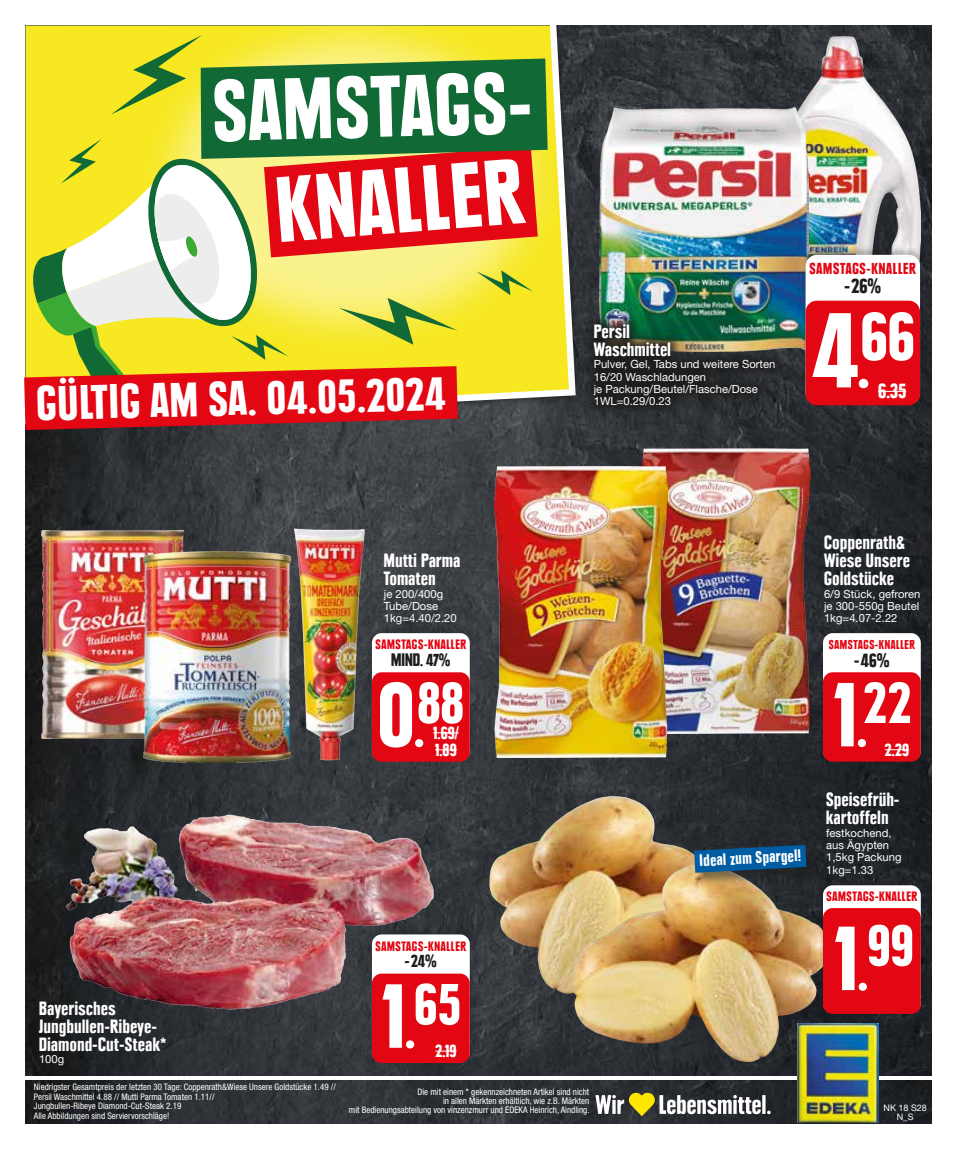
<style>
.page{position:relative;width:957px;height:1149px;background:#fff}
.page>*{position:absolute;margin:0;border:0;box-sizing:border-box;transform-origin:0 0}
.t1{font:900 condensed 91.5px "Plak Com";color:#fff}
.t2{font:900 condensed 85.95px "Plak Com";color:#fff}
.t3{font:900 condensed 69.75px "Plak Com";color:#fff}
.t4{font:900 condensed 59.55px "Plak Com";letter-spacing:.01em;color:#fff}
.t5{font:900 condensed 48.15px "Plak Com";color:#fff}
.t6{font:900 condensed 21.3px "Plak Com";color:#fff}
.t7{font:900 condensed 21px "Plak Com";color:#1d1d1b}
.t8{font:900 condensed 19.8px "Plak Com";color:#1d1d1b}
.t9{font:900 condensed 19.2px/18px "Plak Com";letter-spacing:.03em;color:#fff}
.t10{font:900 condensed 18.15px/17px "Plak Com";letter-spacing:.005em;color:#fff}
.t11{font:900 condensed 18px "Plak Com";color:#1d1d1b}
.t12{font:900 condensed 16.5px "Plak Com";color:#fff}
.t13{font:900 condensed 15.75px "Plak Com";letter-spacing:.05em;color:#e30613}
.t14{font:900 condensed 13.5px "Plak Com";letter-spacing:.05em;color:#e30613}
.t15{font:900 condensed 12.75px "Plak Com";letter-spacing:.05em;color:#e30613}
.t16{font:11.25px/12.3px "Helvetica Neue LT Std";color:#fff}
.t17{font:condensed 9px/9.8px "Helvetica Neue LT Std";color:#fff;text-align:right}
.t18{font:9px/9px "Helvetica Neue LT Std";color:#fff;text-align:center}
.s1{font-size:109.65px}
.s2{font-size:93.75px}
.s3{font-size:93.6px}
</style>
<div class="page">
<img style="left:26px;top:1080px;width:905px;height:43px">
<img style="left:26px;top:26px;width:905px;height:1048px">
<svg style="left:26px;top:26px;width:553px;height:411px;background:#5c5c40"></svg>
<svg style="left:138px;top:25px;width:428px;height:332px;background:#e3d949"></svg>
<svg style="left:595px;top:1092px;width:175px;height:23px"></svg>
<img style="left:797px;top:1023px;width:81px;height:99px">
<svg style="left:24px;top:35px;width:524px;height:395px;background:#c19a44"></svg>
<div style="left:368px;top:625px;width:106px;height:136px;background:#1d1d1b;opacity:.26"></div>
<div style="left:372px;top:633px;width:98px;height:127px;background:#fff;border-radius:10px"></div>
<div style="left:372px;top:672px;width:98px;height:89px;background:#e30613;border-radius:10px"></div>
<svg style="left:433px;top:732px;width:26px;height:1px"></svg>
<svg style="left:435px;top:749px;width:22px;height:1px"></svg>
<img style="left:290px;top:526px;width:78px;height:235px">
<img style="left:41px;top:530px;width:143px;height:208px">
<img style="left:144px;top:551px;width:146px;height:210px">
<img style="left:641px;top:448px;width:169px;height:285px">
<img style="left:773px;top:36px;width:148px;height:209px">
<img style="left:495px;top:467px;width:172px;height:289px">
<img style="left:599px;top:108px;width:209px;height:243px">
<div style="left:801px;top:245px;width:123px;height:160px;background:#1d1d1b;opacity:.26"></div>
<div style="left:805px;top:255px;width:115px;height:149px;background:#fff;border-radius:11px"></div>
<div style="left:805px;top:300px;width:115px;height:105px;background:#e30613;border-radius:11px"></div>
<hr style="left:878px;top:390px;width:28px;height:2px;background:#fff">
<div style="left:566px;top:314px;width:233px;height:136px;background:#1d1d1b;opacity:.9"></div>
<img style="left:582px;top:312px;width:204px;height:105px">
<div style="left:819px;top:625px;width:106px;height:136px;background:#1d1d1b;opacity:.26"></div>
<div style="left:823px;top:633px;width:98px;height:127px;background:#fff;border-radius:10px"></div>
<div style="left:823px;top:672px;width:98px;height:89px;background:#e30613;border-radius:10px"></div>
<svg style="left:885px;top:749px;width:24px;height:1px"></svg>
<img style="left:485px;top:795px;width:259px;height:198px">
<img style="left:572px;top:864px;width:259px;height:197px">
<div style="left:693px;top:844px;width:127px;height:42px;background:#1d1d1b;opacity:.5"></div>
<svg style="left:694px;top:844px;width:112px;height:28px;background:#095289"></svg>
<div style="left:819px;top:877px;width:106px;height:136px;background:#1d1d1b;opacity:.26"></div>
<div style="left:823px;top:885px;width:98px;height:127px;background:#fff;border-radius:10px"></div>
<div style="left:823px;top:907px;width:98px;height:106px;background:#e30613;border-radius:10px"></div>
<div style="left:368px;top:926px;width:106px;height:136px;background:#1d1d1b;opacity:.26"></div>
<div style="left:372px;top:934px;width:98px;height:127px;background:#fff;border-radius:10px"></div>
<div style="left:372px;top:973px;width:98px;height:89px;background:#e30613;border-radius:10px"></div>
<svg style="left:435px;top:1050px;width:21px;height:1px"></svg>
<img style="left:63px;top:780px;width:389px;height:234px">
<h2 class="t2" style="left:211px;top:62px;width:340px;rotate:-2deg">SAMSTAGS-</h2>
<h1 class="t1" style="left:273px;top:155px;width:249px;rotate:-4deg">KNALLER</h1>
<h3 class="t5" style="left:36px;top:377px;width:410px;rotate:-2deg">GÜLTIG AM SA. 04.05.2024</h3>
<h3 class="t9" style="left:594px;top:322px;width:79px">Persil<br>Waschmittel</h3>
<p class="t16" style="left:594px;top:358px;width:183px">Pulver, Gel, Tabs und weitere Sorten<br>16/20 Waschladungen<br>je Packung/Beutel/Flasche/Dose<br>1WL=0.29/0.23</p>
<h3 class="t13" style="left:809px;top:259px;width:108px">SAMSTAGS-KNALLER</h3>
<h3 class="t7" style="left:844px;top:273px;width:38px">-26%</h3>
<h3 class="t3" style="left:813px;top:294px;width:103px"><span class="s1">4</span>.66</h3>
<h3 class="t6" style="left:878px;top:378px;width:29px">6.35</h3>
<h3 class="t9" style="left:384px;top:551px;width:78px">Mutti Parma<br>Tomaten</h3>
<p class="t16" style="left:384px;top:587px;width:74px">je 200/400g<br>Tube/Dose<br>1kg=4.40/2.20</p>
<h3 class="t14" style="left:375px;top:636px;width:92px">SAMSTAGS-KNALLER</h3>
<h3 class="t11" style="left:391px;top:648px;width:61px">MIND. 47%</h3>
<h3 class="t4" style="left:378px;top:667px;width:88px"><span class="s2">0</span>.88</h3>
<h3 class="t10" style="left:433px;top:724px;width:27px">1.69/<br>1.89</h3>
<h3 class="t9" style="left:39px;top:998px;width:128px">Bayerisches<br>Jungbullen-Ribeye-<br>Diamond-Cut-Steak*</h3>
<p class="t16" style="left:39px;top:1052px;width:27px">100g</p>
<p class="t17" style="left:34px;top:1081px;width:303px;text-align:left">Niedrigster Gesamtpreis der letzten 30 Tage: Coppenrath&amp;Wiese Unsere Goldstücke 1.49 // Persil Waschmittel 4.88 // Mutti Parma Tomaten 1.11//<br>Jungbullen-Ribeye Diamond-Cut-Steak 2.19<br>Alle Abbildungen sind Serviervorschläge!</p>
<h3 class="t14" style="left:375px;top:937px;width:92px">SAMSTAGS-KNALLER</h3>
<h3 class="t11" style="left:405px;top:949px;width:33px">-24%</h3>
<h3 class="t4" style="left:382px;top:968px;width:80px"><span class="s2">1</span>.65</h3>
<h3 class="t10" style="left:435px;top:1042px;width:23px">2.19</h3>
<p class="t17" style="left:349px;top:1086px;width:242px;line-height:9px">Die mit einem * gekennzeichneten Artikel sind nicht<br>in allen Märkten erhältlich, wie z.B. Märkten<br>mit Bedienungsabteilung von vinzenzmurr und EDEKA Heinrich, Aindling.</p>
<h3 class="t12" style="left:699px;top:850px;width:103px;rotate:-3deg">Ideal zum Spargel!</h3>
<h3 class="t9" style="left:824px;top:533px;width:87px">Coppenrath&amp;<br>Wiese Unsere<br>Goldstücke</h3>
<p class="t16" style="left:824px;top:587px;width:98px;text-align:justify">6/9 Stück, gefroren je 300-550g Beutel 1kg=4.07-2.22</p>
<h3 class="t15" style="left:829px;top:636px;width:87px">SAMSTAGS-KNALLER</h3>
<h3 class="t8" style="left:854px;top:647px;width:37px">-46%</h3>
<h3 class="t4" style="left:834px;top:667px;width:78px"><span class="s3">1</span>.22</h3>
<h3 class="t10" style="left:885px;top:740px;width:26px">2.29</h3>
<h3 class="t9" style="left:826px;top:790px;width:75px">Speisefrüh&shy;kartoffeln</h3>
<p class="t16" style="left:826px;top:826px;width:77px">festkochend, aus Ägypten<br>1,5kg Packung<br>1kg=1.33</p>
<h3 class="t14" style="left:826px;top:888px;width:92px">SAMSTAGS-KNALLER</h3>
<h3 class="t4" style="left:835px;top:909px;width:80px"><span class="s2">1</span>.99</h3>
<p class="t18" style="left:883px;top:1102px;width:45px">NK 18 S28<br>N_S</p>
</div>
